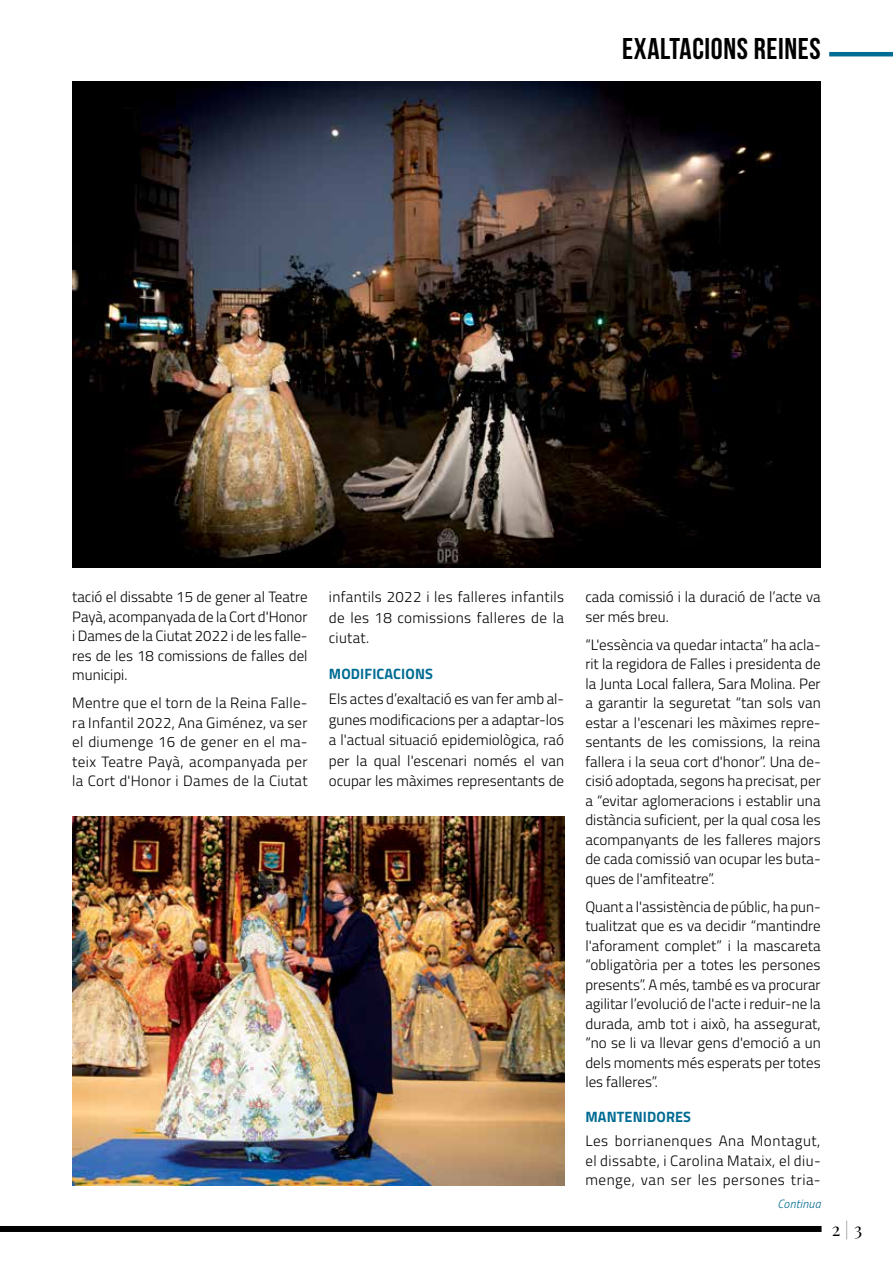
<style>
.page{position:relative;width:893px;height:1263px;background:#fff}
.page>*{position:absolute;margin:0;border:0;box-sizing:border-box;transform-origin:0 0}
.t1{font:700 30px "Bebas Neue";letter-spacing:.02em;color:#000}
.t2{font:18px "Playfair Display";color:#000}
.t3{font:300 15px/19.5px "Titillium";color:#000;text-align:justify}
.t4{font:700 15px "Titillium";letter-spacing:.01em;color:#006c93;scale:.96 1}
.t5{font:italic 300 12px "Titillium";letter-spacing:.02em;color:#006c93}
.s1{color:#939598}
</style>
<div class="page">
<img style="left:72px;top:82px;width:749px;height:486px">
<img style="left:72px;top:816px;width:492px;height:369px">
<div style="left:0;top:1226px;width:821px;height:6px;background:#000"></div>
<hr style="left:829px;top:52px;width:64px;height:4px;background:#006c93">
<h1 class="t1" style="left:622px;top:32px;width:200px">EXALTACIONS REINES</h1>
<p class="t3" style="left:72px;top:587px;width:237px">tació el dissabte 15 de gener al Teatre Payà, acompanyada de la Cort d'Honor i Dames de la Ciutat 2022 i de les falle&shy;res de les 18 comissions de falles del municipi.</p>
<p class="t3" style="left:72px;top:693px;width:237px">Mentre que el torn de la Reina Falle&shy;ra Infantil 2022, Ana Giménez, va ser el diumenge 16 de gener en el ma&shy;teix Teatre Payà, acompanyada per la Cort d'Honor i Dames de la Ciutat</p>
<p class="t3" style="left:329px;top:586px;width:237px;line-height:20.5px">infantils 2022 i les falleres infantils de les 18 comissions falleres de la ciutat.</p>
<p class="t4" style="left:329px;top:663px;width:110px">MODIFICACIONS</p>
<p class="t3" style="left:329px;top:688px;width:237px;line-height:20.5px">Els actes d’exaltació es van fer amb al&shy;gunes modificacions per a adaptar-los a l'actual situació epidemiològica, raó per la qual l'escenari només el van ocupar les màximes representants de</p>
<p class="t3" style="left:585px;top:587px;width:237px">cada comissió i la duració de l’acte va ser més breu.</p>
<p class="t3" style="left:585px;top:634px;width:237px">“L'essència va quedar intacta” ha acla&shy;rit la regidora de Falles i presidenta de la Junta Local fallera, Sara Molina. Per a garantir la seguretat “tan sols van estar a l'escenari les màximes repre&shy;sentants de les comissions, la reina fallera i la seua cort d'honor”. Una de&shy;cisió adoptada, segons ha precisat, per a “evitar aglomeracions i establir una distància suficient, per la qual cosa les acompanyants de les falleres majors de cada comissió van ocupar les buta&shy;ques de l'amfiteatre”.</p>
<p class="t3" style="left:585px;top:896px;width:237px">Quant a l'assistència de públic, ha pun&shy;tualitzat que es va decidir “mantindre l'aforament complet” i la mascareta “obligatòria per a totes les persones presents”. A més, també es va procurar agilitar l’evolució de l'acte i reduir-ne la durada, amb tot i això, ha assegurat, “no se li va llevar gens d'emoció a un dels moments més esperats per totes les falleres”.</p>
<p class="t4" style="left:585px;top:1106px;width:111px">MANTENIDORES</p>
<p class="t3" style="left:585px;top:1130px;width:237px">Les borrianenques Ana Montagut, el dissabte, i Carolina Mataix, el diu&shy;menge, van ser les persones tria-</p>
<p class="t5" style="left:777px;top:1195px;width:45px">Continua</p>
<p class="t2" style="left:832px;top:1218px;width:32px">2 <span class="s1">|</span> 3</p>
</div>
